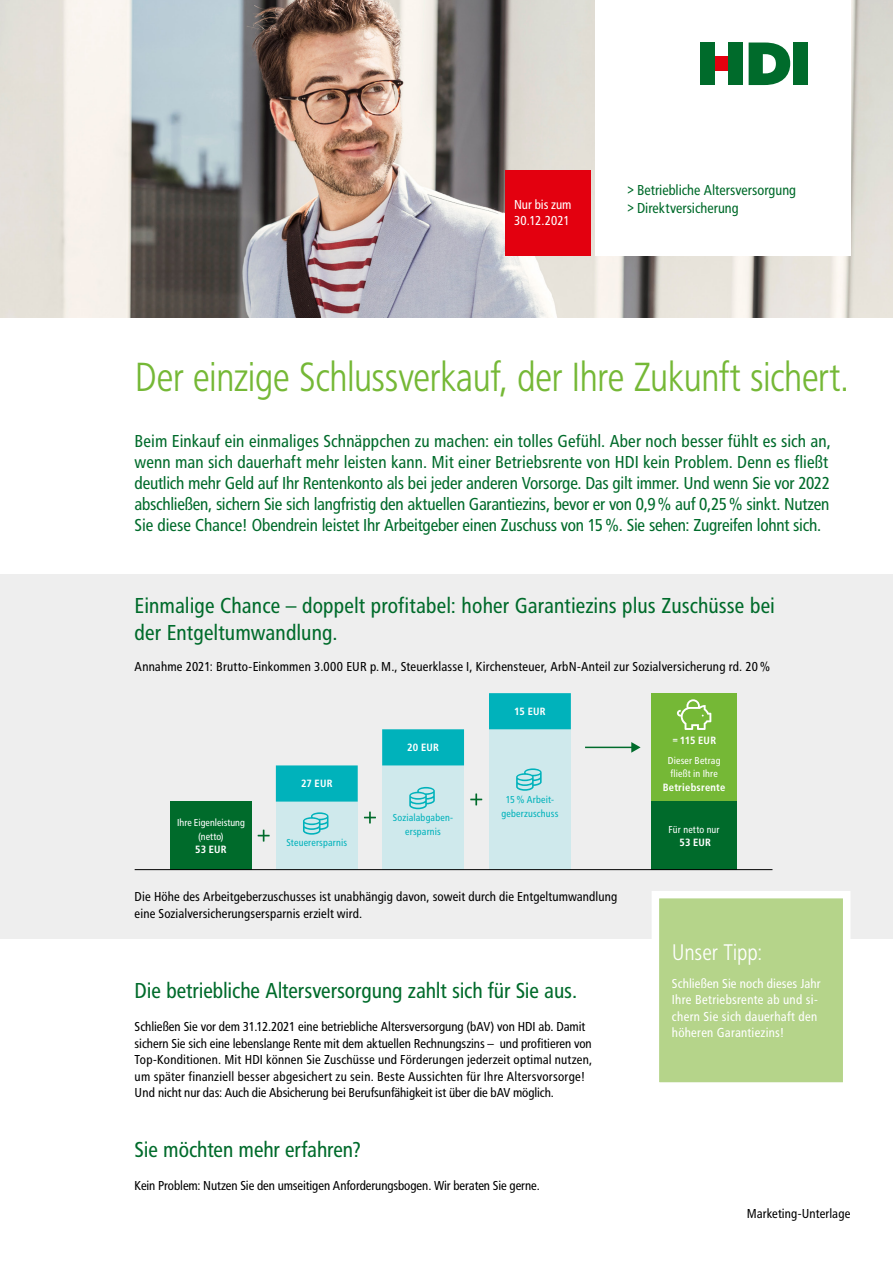
<style>
.page{position:relative;width:893px;height:1263px;background:#fff}
.page>*{position:absolute;margin:0;border:0;box-sizing:border-box;transform-origin:0 0}
.t1{font:40.5px "HDI Gerling Sans Cond Light";letter-spacing:-.025em;color:#75b836}
.t2{font:22.5px/27px "HDI Gerling Sans Cond Regular";color:#006b2b}
.t3{font:22.5px "HDI Gerling Sans Cond Light";letter-spacing:-.01em;color:#fff}
.t4{font:18px/21px "HDI Gerling Sans Cond Regular";letter-spacing:-.01em;color:#006b2b}
.t5{font:15px/18px "HDI Gerling Sans Cond Regular";color:#006b2b}
.t6{font:13.5px/16.5px "HDI Gerling Sans Cond Regular";letter-spacing:.005em;color:#000}
.t7{font:13.5px/16.5px "HDI Gerling Sans Cond Regular";letter-spacing:.015em;color:#fff}
.t8{font:13.5px/16.5px "HDI Gerling Sans Cond Regular";letter-spacing:-.005em;color:#fff}
.t9{font:10.5px/13.5px "HDI Gerling Sans Cond Regular";letter-spacing:.015em;color:#00b2bb;text-align:center}
.t10{font:10.5px/13.5px "HDI Gerling Sans Cond Regular";letter-spacing:.015em;color:#fff;text-align:center}
.t11{font:10.5px "HDI Gerling Sans Cond Bold";letter-spacing:.02em;color:#fff}
</style>
<div class="page">
<div style="left:0;top:574px;width:893px;height:365px;background:#eee"></div>
<img style="left:0;top:0;width:893px;height:318px">
<div style="left:655px;top:895px;width:192px;height:191px;background:#b5d48a"></div>
<div style="left:652px;top:891px;width:198px;height:199px;border:8px solid #fff"></div>
<hr style="left:585px;top:747px;width:51px;height:1px;background:#006b2b">
<svg style="left:631px;top:742px;width:10px;height:11px"></svg>
<div style="left:170px;top:801px;width:82px;height:69px;background:#006b2b"></div>
<div style="left:276px;top:801px;width:82px;height:69px;background:#cfe9ec"></div>
<svg style="left:303px;top:812px;width:25px;height:23px"></svg>
<div style="left:277px;top:766px;width:80px;height:35px;background:#00b2bb"></div>
<div style="left:276px;top:765px;width:82px;height:36px;border:2px solid #00b2bb"></div>
<div style="left:382px;top:765px;width:82px;height:105px;background:#cfe9ec"></div>
<svg style="left:409px;top:787px;width:26px;height:22px"></svg>
<div style="left:383px;top:730px;width:80px;height:35px;background:#00b2bb"></div>
<div style="left:382px;top:729px;width:82px;height:36px;border:2px solid #00b2bb"></div>
<div style="left:489px;top:729px;width:82px;height:141px;background:#cfe9ec"></div>
<svg style="left:516px;top:768px;width:26px;height:23px"></svg>
<div style="left:490px;top:694px;width:80px;height:34px;background:#00b2bb"></div>
<div style="left:489px;top:693px;width:82px;height:36px;border:2px solid #00b2bb"></div>
<svg style="left:470px;top:793px;width:12px;height:12px"></svg>
<svg style="left:364px;top:811px;width:12px;height:12px"></svg>
<svg style="left:258px;top:830px;width:12px;height:12px"></svg>
<div style="left:652px;top:693px;width:85px;height:108px;background:#75b836"></div>
<svg style="left:677px;top:699px;width:34px;height:31px"></svg>
<div style="left:652px;top:801px;width:85px;height:69px;background:#006b2b"></div>
<hr style="left:135px;top:869px;width:637px;height:1px;background:#000">
<div style="left:506px;top:170px;width:85px;height:85px;background:#e3000f"></div>
<div style="left:595px;top:0;width:255px;height:255px;background:#fff"></div>
<svg style="left:749px;top:43px;width:41px;height:42px"></svg>
<div style="left:794px;top:43px;width:14px;height:42px;background:#006b2b"></div>
<div style="left:715px;top:57px;width:14px;height:14px;background:#e3000f"></div>
<div style="left:729px;top:43px;width:14px;height:42px;background:#006b2b"></div>
<div style="left:700px;top:43px;width:15px;height:42px;background:#006b2b"></div>
<p class="t8" style="left:514px;top:196px;width:59px">Nur bis zum<br>30.12.2021</p>
<p class="t5" style="left:626px;top:181px;width:171px">&gt;Betriebliche Altersversorgung &gt;Direktversicherung</p>
<h1 class="t1" style="left:135px;top:354px;width:716px">Der einzige Schlussverkauf, der Ihre Zukunft sichert.</h1>
<p class="t4" style="left:135px;top:431px;width:698px">Beim Einkauf ein einmaliges Schnäppchen zu machen: ein tolles Gefühl. Aber noch besser fühlt es sich an, wenn man sich dauerhaft mehr leisten kann. Mit einer Betriebsrente von HDI kein Problem. Denn es fließt deutlich mehr Geld auf Ihr Rentenkonto als bei jeder anderen Vorsorge. Das gilt immer. Und wenn Sie vor 2022 abschließen, sichern Sie sich langfristig den aktuellen Garantiezins, bevor er von 0,9% auf 0,25% sinkt. Nutzen Sie diese Chance! Obendrein leistet Ihr Arbeitgeber einen Zuschuss von 15%. Sie sehen: Zugreifen lohnt sich.</p>
<h2 class="t2" style="left:135px;top:593px;width:642px">Einmalige Chance – doppelt profitabel: hoher Garantiezins plus Zuschüsse bei der Entgeltumwandlung.</h2>
<p class="t6" style="left:135px;top:659px;width:637px">Annahme 2021: Brutto-Einkommen 3.000 EUR p.M., Steuerklasse I, Kirchensteuer, ArbN-Anteil zur Sozialversicherung rd. 20%</p>
<p class="t10" style="left:177px;top:816px;width:69px">Ihre Eigenleistung (netto)</p>
<p class="t11" style="left:195px;top:843px;width:33px">53 EUR</p>
<p class="t11" style="left:301px;top:778px;width:33px">27 EUR</p>
<p class="t9" style="left:287px;top:836px;width:62px">Steuerersparnis</p>
<p class="t11" style="left:407px;top:741px;width:33px">20 EUR</p>
<p class="t9" style="left:393px;top:811px;width:62px">Sozialabgaben&shy;ersparnis</p>
<p class="t11" style="left:514px;top:705px;width:33px">15 EUR</p>
<p class="t9" style="left:501px;top:793px;width:58px">15% Arbeit&shy;geberzuschuss</p>
<p class="t6" style="left:135px;top:888px;width:484px">Die Höhe des Arbeitgeberzuschusses ist unabhängig davon, soweit durch die Entgeltumwandlung eine Sozialversicherungsersparnis erzielt wird.</p>
<h2 class="t2" style="left:135px;top:977px;width:444px">Die betriebliche Altersversorgung zahlt sich für Sie aus.</h2>
<p class="t6" style="left:135px;top:1019px;width:459px">Schließen Sie vor dem 31.12.2021 eine betriebliche Altersversorgung (bAV) von HDI ab. Damit sichern Sie sich eine lebenslange Rente mit dem aktuellen Rechnungszins – und profitieren von Top-Konditionen. Mit HDI können Sie Zuschüsse und Förderungen jederzeit optimal nutzen, um später finanziell besser abgesichert zu sein. Beste Aussichten für Ihre Altersvorsorge!<br>Und nicht nur das: Auch die Absicherung bei Berufsunfähigkeit ist über die bAV möglich.</p>
<h2 class="t2" style="left:135px;top:1136px;width:228px">Sie möchten mehr erfahren?</h2>
<p class="t6" style="left:135px;top:1178px;width:407px">Kein Problem: Nutzen Sie den umseitigen Anforderungsbogen. Wir beraten Sie gerne.</p>
<p class="t11" style="left:672px;top:734px;width:46px">=115 EUR</p>
<p class="t10" style="left:668px;top:754px;width:54px;text-align:left">Dieser Betrag fließt in Ihre</p>
<p class="t11" style="left:663px;top:781px;width:64px">Betriebsrente</p>
<p class="t10" style="left:669px;top:823px;width:52px">Für netto nur</p>
<p class="t11" style="left:679px;top:836px;width:33px">53 EUR</p>
<h2 class="t3" style="left:672px;top:939px;width:92px">Unser Tipp:</h2>
<p class="t7" style="left:672px;top:975px;width:150px">Schließen Sie noch dieses Jahr<br>Ihre Betriebsrente ab und si&shy;chern Sie sich dauerhaft den höheren Garantiezins!</p>
<p class="t6" style="left:747px;top:1205px;width:105px">Marketing-Unterlage</p>
</div>
